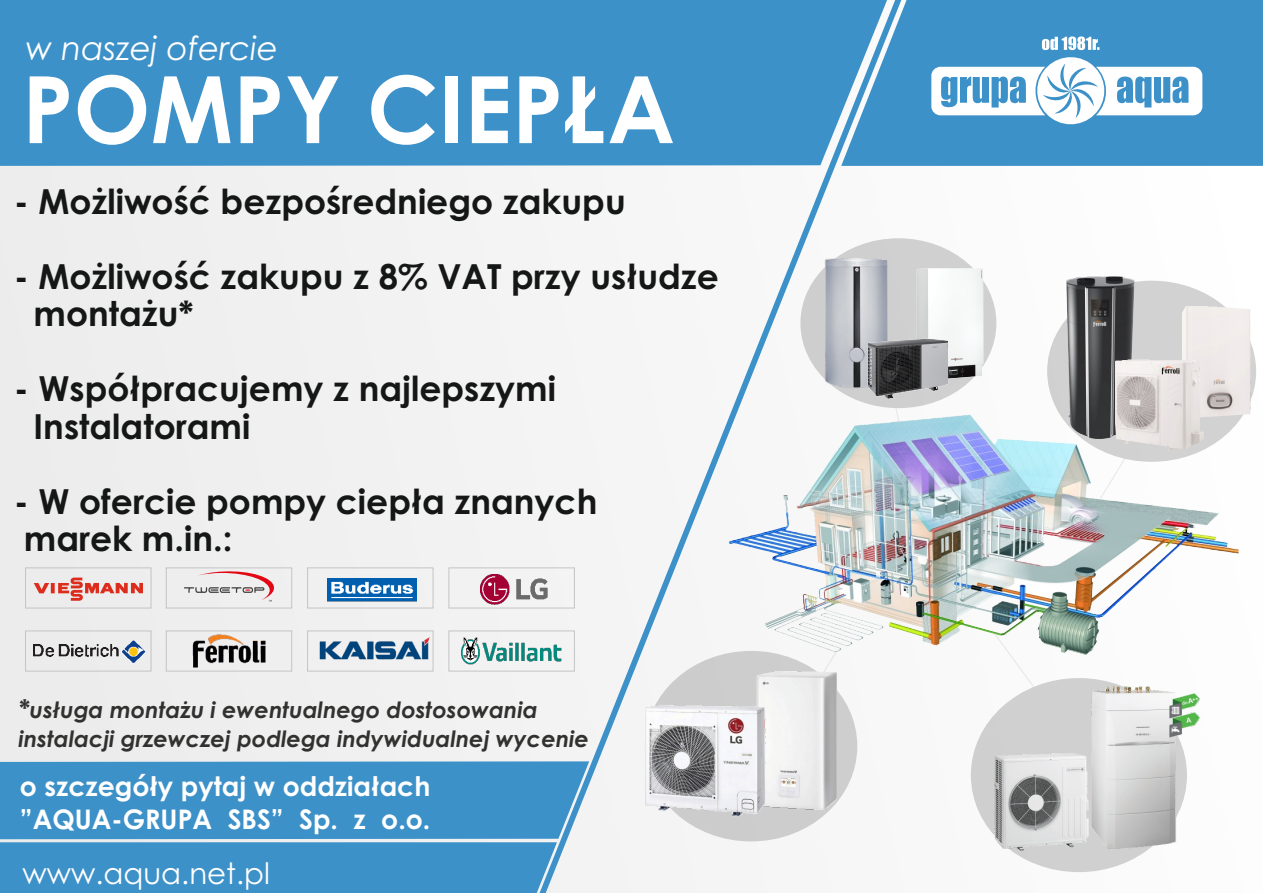
<style>
.page{position:relative;width:1263px;height:893px;background:#ececec}
.page>*{position:absolute;margin:0;border:0;box-sizing:border-box;transform-origin:0 0}
.t1{font:700 93px "Century Gothic";color:#fff}
.t2{font:700 34.5px/37.5px "Century Gothic";color:#151616}
.t3{font:italic 33px "Century Gothic";color:#fff}
.t4{font:29.7px "Century Gothic";color:#fff}
.t5{font:700 27px/32.7px "Century Gothic";color:#fff}
.t6{font:italic 700 22.5px/28.2px "Century Gothic";color:#313130}
.s1{font-size:25.5px}
</style>
<div class="page">
<div style="left:448px;top:630px;width:127px;height:41px;border:1px solid #c4c4c5"></div>
<div style="left:448px;top:567px;width:127px;height:41px;border:1px solid #c4c4c5"></div>
<div style="left:166px;top:630px;width:126px;height:41px;border:1px solid #c4c4c5"></div>
<div style="left:0;top:842px;width:535px;height:51px;background:#3d91c9"></div>
<div style="left:0;top:0;width:535px;height:166px;background:#3d91c9"></div>
<div style="left:0;top:761px;width:535px;height:78px;background:#3d91c9"></div>
<svg style="left:184px;top:571px;width:90px;height:31px"></svg>
<img style="left:33px;top:640px;width:113px;height:23px">
<img style="left:193px;top:635px;width:73px;height:35px">
<div style="left:907px;top:0;width:356px;height:166px;background:#3d91c9"></div>
<img style="left:907px;top:414px;width:331px;height:272px">
<div style="left:994px;top:633px;width:40px;height:54px;background:#fafafa"></div>
<div style="left:971px;top:678px;width:216px;height:194px;background:#cfd0cf;border-radius:50%"></div>
<div style="left:1047px;top:281px;width:209px;height:181px;background:#d1d2d1;border-radius:50%"></div>
<div style="left:800px;top:238px;width:196px;height:170px;background:#cfd0cf;border-radius:50%"></div>
<svg style="left:1100px;top:458px;width:25px;height:41px"></svg>
<svg style="left:931px;top:36px;width:271px;height:93px;background:#8abdde"></svg>
<svg style="left:535px;top:0;width:372px;height:893px;fill:#f5f5f5"></svg>
<img style="left:824px;top:258px;width:66px;height:133px">
<svg style="left:895px;top:408px;width:4px;height:14px"></svg>
<img style="left:1066px;top:276px;width:69px;height:163px">
<div style="left:166px;top:567px;width:126px;height:41px;border:1px solid #c4c4c5"></div>
<div style="left:25px;top:630px;width:126px;height:41px;border:1px solid #c4c4c5"></div>
<img style="left:480px;top:575px;width:67px;height:29px">
<svg style="left:51px;top:583px;width:4px;height:10px"></svg>
<svg style="left:34px;top:583px;width:15px;height:10px"></svg>
<svg style="left:58px;top:578px;width:85px;height:23px"></svg>
<div style="left:25px;top:567px;width:126px;height:41px;border:1px solid #c4c4c5"></div>
<img style="left:327px;top:579px;width:89px;height:23px">
<img style="left:319px;top:635px;width:115px;height:30px">
<div style="left:307px;top:567px;width:126px;height:41px;border:1px solid #c4c4c5"></div>
<div style="left:307px;top:630px;width:126px;height:41px;border:1px solid #c4c4c5"></div>
<img style="left:461px;top:636px;width:101px;height:29px">
<div style="left:645px;top:651px;width:212px;height:190px;background:#cdcdcd;border-radius:50%"></div>
<svg style="left:821px;top:651px;width:16px;height:21px"></svg>
<img style="left:756px;top:672px;width:81px;height:138px">
<img style="left:645px;top:682px;width:122px;height:138px">
<img style="left:994px;top:687px;width:205px;height:163px">
<img style="left:1182px;top:306px;width:74px;height:113px">
<img style="left:1110px;top:354px;width:94px;height:97px">
<img style="left:916px;top:266px;width:70px;height:114px">
<img style="left:867px;top:337px;width:83px;height:62px">
<p class="t3" style="left:25px;top:36px;width:254px">w naszej ofercie</p>
<h1 class="t1" style="left:22px;top:73px;width:654px">POMPY CIEPŁA</h1>
<p class="t2" style="left:14px;top:186px;width:613px">- Możliwość bezpośredniego zakupu</p>
<p class="t2" style="left:34px;top:261px;width:687px;text-indent:-19px">- Możliwość zakupu z 8% VAT przy usłudze montażu*</p>
<p class="t2" style="left:34px;top:373px;width:524px;text-indent:-19px">- Współpracujemy z najlepszymi<br>Instalatorami</p>
<p class="t2" style="left:14px;top:486px;width:585px">- W ofercie pompy ciepła znanych marek m.in.:</p>
<p class="t6" style="left:18px;top:698px;width:572px"><span class="s1">*</span>usługa montażu i ewentualnego dostosowania instalacji grzewczej podlega indywidualnej wycenie</p>
<p class="t5" style="left:20px;top:772px;width:412px">o szczegóły pytaj w oddziałach ”AQUA-GRUPA SBS” Sp. z o.o.</p>
<p class="t4" style="left:23px;top:861px;width:249px">www.aqua.net.pl</p>
</div>
